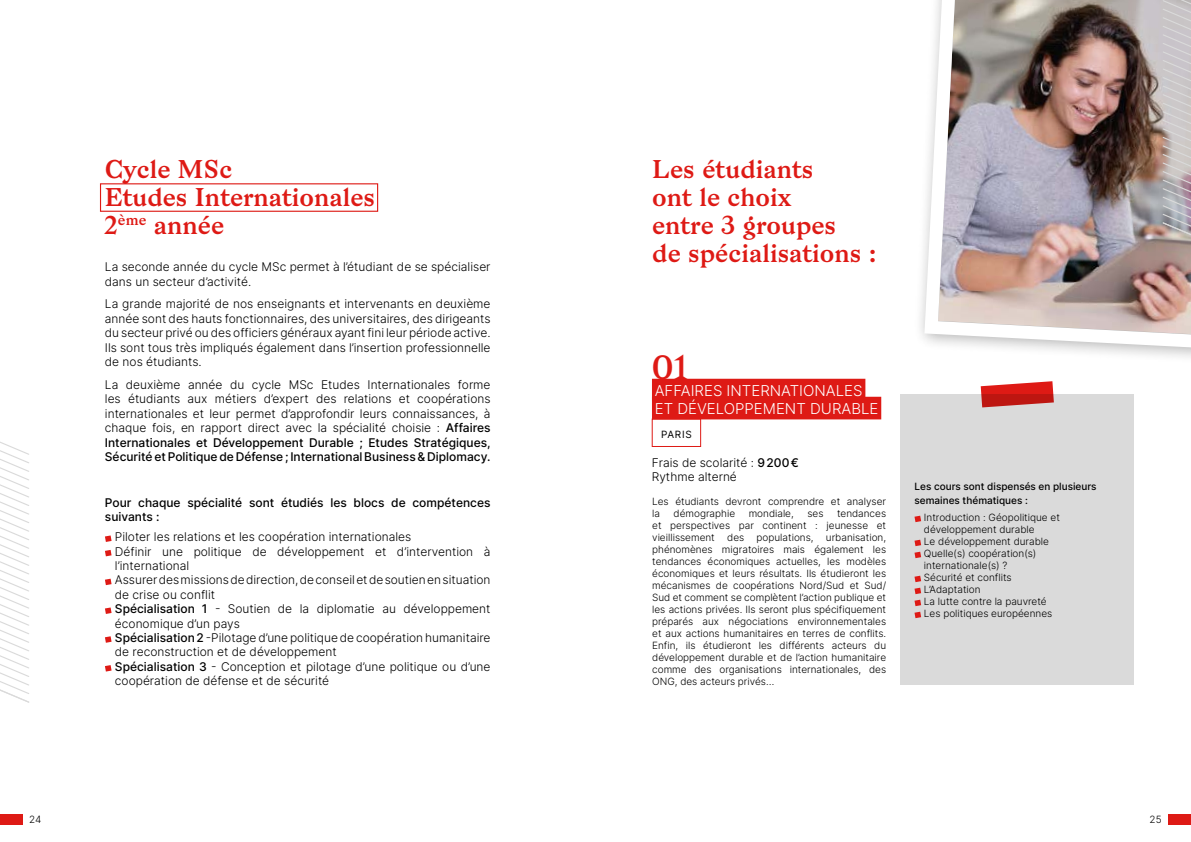
<style>
.page{position:relative;width:1191px;height:842px;background:#fff}
.page>*{position:absolute;margin:0;border:0;box-sizing:border-box;transform-origin:0 0}
.t1{font:32.8px "Bagnard";color:#de1a15}
.t2{font:25px/27.9px "Bagnard";color:#de1a15}
.t3{font:300 15px/18px "Inter";color:#fff}
.t4{font:300 12px/14.4px "Inter";color:#000}
.t5{font:12px/14.4px "Inter";color:#000}
.t6{font:300 10px/12px "Inter";color:#000}
.t7{font:10px/14px "Inter";color:#000}
.s1{font-weight:400}
</style>
<div class="page">
<div style="left:1168px;top:814px;width:23px;height:11px;background:#de1a15"></div>
<div style="left:0;top:814px;width:22px;height:11px;background:#de1a15"></div>
<svg style="left:105px;top:535px;width:7px;height:7px"></svg>
<svg style="left:105px;top:550px;width:7px;height:6px"></svg>
<svg style="left:105px;top:579px;width:7px;height:6px"></svg>
<svg style="left:105px;top:607px;width:7px;height:7px"></svg>
<svg style="left:105px;top:636px;width:7px;height:7px"></svg>
<svg style="left:105px;top:665px;width:7px;height:6px"></svg>
<svg style="left:0;top:442px;width:29px;height:261px"></svg>
<div style="left:100px;top:183px;width:278px;height:29px;border:1px solid #de1a15"></div>
<img style="left:920px;top:0;width:271px;height:355px">
<svg style="left:1161px;top:0;width:30px;height:267px;background:#c0b8b9"></svg>
<div style="left:652px;top:379px;width:213px;height:22px;background:#de1a15"></div>
<div style="left:652px;top:397px;width:229px;height:22px;background:#de1a15"></div>
<div style="left:652px;top:419px;width:49px;height:28px;border:1px solid #de1a15"></div>
<div style="left:900px;top:394px;width:234px;height:291px;background:#dadada"></div>
<svg style="left:914px;top:516px;width:7px;height:6px"></svg>
<svg style="left:914px;top:540px;width:7px;height:6px"></svg>
<svg style="left:914px;top:552px;width:7px;height:6px"></svg>
<svg style="left:914px;top:576px;width:7px;height:6px"></svg>
<svg style="left:914px;top:588px;width:7px;height:6px"></svg>
<svg style="left:914px;top:600px;width:7px;height:6px"></svg>
<svg style="left:914px;top:612px;width:7px;height:6px"></svg>
<svg style="left:980px;top:381px;width:73px;height:26px"></svg>
<h2 class="t2" style="left:105px;top:155px;width:271px">Cycle MSc<br>Etudes Internationales<br>2<sup>ème</sup> année</h2>
<p class="t4" style="left:105px;top:259px;width:387px">La seconde année du cycle MSc permet à l’étudiant de se spécialiser dans un secteur d’activité.</p>
<p class="t4" style="left:105px;top:297px;width:387px;text-align:justify">La grande majorité de nos enseignants et intervenants en deuxième année sont des hauts fonctionnaires, des universitaires, des dirigeants du secteur privé ou des officiers généraux ayant fini leur période active.<br>Ils sont tous très impliqués également dans l’insertion professionnelle de nos étudiants.</p>
<p class="t4" style="left:105px;top:377px;width:387px;text-align:justify">La deuxième année du cycle MSc Etudes Internationales forme les étudiants aux métiers d’expert des relations et coopérations internationales et leur permet d’approfondir leurs connaissances, à chaque fois, en rapport direct avec la spécialité choisie : <span class="s1">Affaires Internationales et Développement Durable ; Etudes Stratégiques, Sécurité et Politique de Défense ; International Business &amp; Diplomacy.</span></p>
<p class="t5" style="left:105px;top:495px;width:387px">Pour chaque spécialité sont étudiés les blocs de compétences suivants :</p>
<p class="t4" style="left:115px;top:529px;width:377px">Piloter les relations et les coopération internationales<br>Définir une politique de développement et d’intervention à l’international<br>Assurer des missions de direction, de conseil et de soutien en situation de crise ou conflit<br><span class="s1">Spécialisation 1</span> - Soutien de la diplomatie au développement économique d’un pays<br><span class="s1">Spécialisation 2</span> -Pilotage d’une politique de coopération humanitaire de reconstruction et de développement<br><span class="s1">Spécialisation 3</span> - Conception et pilotage d’une politique ou d’une coopération de défense et de sécurité</p>
<h2 class="t2" style="left:652px;top:155px;width:226px">Les étudiants<br>ont le choix<br>entre 3 groupes<br>de spécialisations :</h2>
<h1 class="t1" style="left:652px;top:347px;width:38px">01</h1>
<p class="t3" style="left:655px;top:381px;width:225px">AFFAIRES INTERNATIONALES<br>ET DÉVELOPPEMENT DURABLE</p>
<p class="t7" style="left:661px;top:427px;width:32px">PARIS</p>
<p class="t4" style="left:652px;top:455px;width:149px">Frais de scolarité : <span class="s1">9200€<br></span>Rythme alterné</p>
<p class="t6" style="left:652px;top:495px;width:235px">Les étudiants devront comprendre et analyser la</p>
<p class="t6" style="left:673px;top:507px;width:63px">démographie</p>
<p class="t6" style="left:748px;top:507px;width:47px">mondiale,</p>
<p class="t6" style="left:807px;top:507px;width:18px">ses</p>
<p class="t6" style="left:652px;top:507px;width:235px;text-align:justify;text-indent:185px">tendances et perspectives par continent : jeunesse et vieillissement des populations, urbanisation, phénomènes migratoires mais également les tendances économiques actuelles, les modèles économiques et leurs résultats. Ils étudieront les mécanismes de coopérations Nord/Sud et Sud/ Sud et comment se complètent l’action publique et les actions privées. Ils seront plus spécifiquement préparés aux négociations environnementales et aux actions humanitaires en terres de conflits.<br>Enfin, ils étudieront les différents acteurs du développement durable et de l’action humanitaire comme des organisations internationales, des ONG, des acteurs privés…</p>
<p class="t7" style="left:914px;top:479px;width:184px">Les cours sont dispensés en plusieurs semaines thématiques :</p>
<p class="t6" style="left:924px;top:512px;width:137px">Introduction : Géopolitique et développement durable<br>Le développement durable<br>Quelle(s) coopération(s) internationale(s) ?<br>Sécurité et conflits<br>L’Adaptation<br>La lutte contre la pauvreté<br>Les politiques européennes</p>
<p class="t6" style="left:29px;top:813px;width:14px">24</p>
<p class="t6" style="left:1149px;top:813px;width:14px">25</p>
</div>
